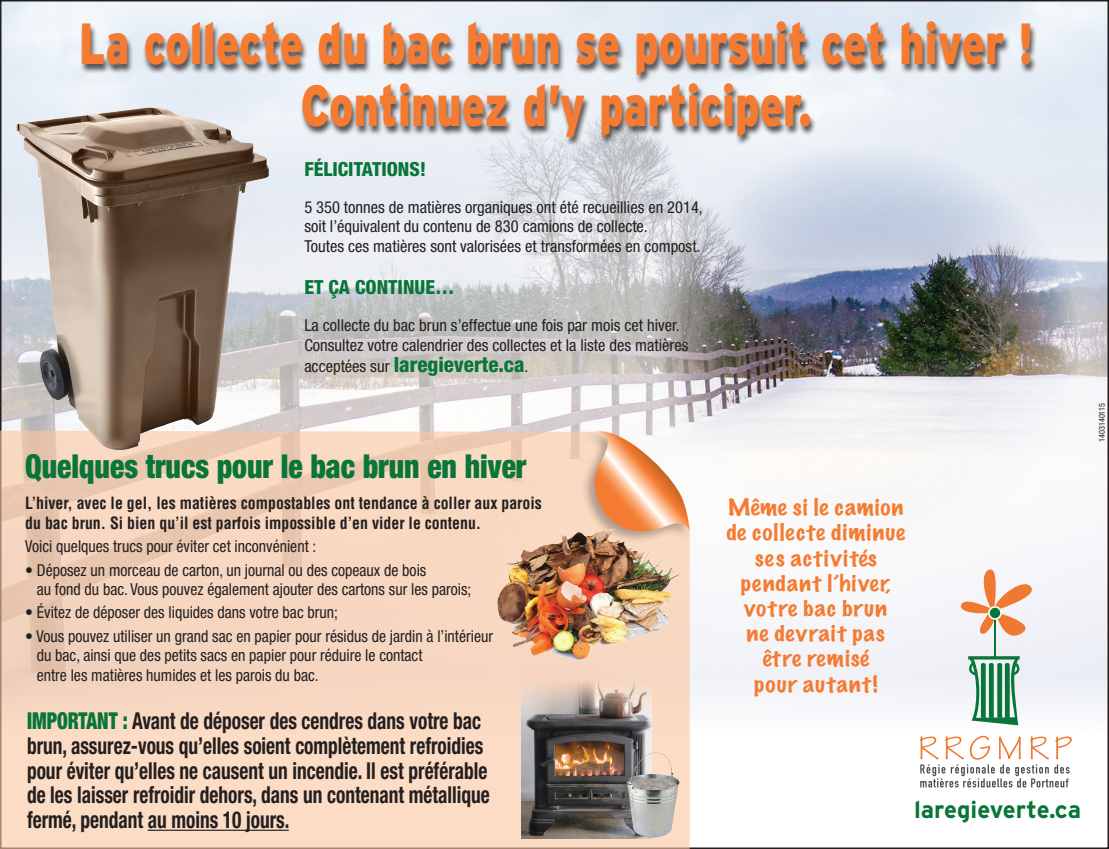
<style>
.page{position:relative;width:1109px;height:849px;background:#fff}
.page>*{position:absolute;margin:0;border:0;box-sizing:border-box;transform-origin:0 0}
.t1{font:900 57.9px/61.5px "Interstate";color:#f47b31;text-align:center;scale:.74 1}
.t2{font:900 condensed 33px "Helvetica Neue";color:#087539;scale:.9 1}
.t3{font:700 24px "Interstate";color:#087539}
.t4{font:700 condensed 23.25px/24.6px "Helvetica Neue";color:#231f20;scale:.83 1}
.t5{font:100 21px/25.2px "Marker Felt";letter-spacing:.04em;color:#f47b31;scale:1.16 1}
.t6{font:800 condensed 21px "Helvetica Neue";color:#087539}
.t7{font:100 21px "Marker Felt";letter-spacing:.06em;color:#f47b31;scale:1.16 1}
.t8{font:800 condensed 19.5px "Helvetica Neue";color:#087539}
.t9{font:condensed 16.5px/19.5px "Helvetica Neue";color:#231f20;scale:.96 1}
.t10{font:condensed 16.5px/19.8px "Helvetica Neue";color:#231f20}
.t11{font:700 condensed 16.5px/19.5px "Helvetica";color:#231f20;scale:.96 1}
.t12{font:condensed 8.25px "Helvetica Neue";color:#231f20}
.s1{font-weight:400;font-size:16.5px;color:#231f20}
.s2{font-weight:900;color:#087539}
</style>
<div class="page">
<img style="left:3px;top:3px;width:1102px;height:734px">
<div style="left:80px;top:22px;width:957px;height:126px;background:#231f20;opacity:.75"></div>
<img style="left:653px;top:143px;width:425px;height:405px">
<svg style="left:0;top:430px;width:689px;height:419px;background:#f4d4bc"></svg>
<div style="left:580px;top:428px;width:111px;height:116px;background:#231f20;opacity:.34"></div>
<svg style="left:582px;top:428px;width:107px;height:120px"></svg>
<svg style="left:894px;top:552px;width:214px;height:254px"></svg>
<img style="left:496px;top:529px;width:117px;height:129px">
<img style="left:16px;top:107px;width:141px;height:293px">
<hr style="left:148px;top:829px;width:141px;height:1px;background:#231f20">
<img style="left:522px;top:664px;width:129px;height:174px">
<img style="left:626px;top:751px;width:55px;height:86px">
<p class="t1" style="left:79px;top:13px;width:1291px">La collecte du bac brun se poursuit cet hiver !<br>Continuez d’y participer.</p>
<p class="t8" style="left:304px;top:157px;width:124px">FÉLICITATIONS!</p>
<p class="t10" style="left:304px;top:197px;width:400px">5 350 tonnes de matières organiques ont été recueillies en 2014, soit l’équivalent du contenu de 830 camions de collecte.<br>Toutes ces matières sont valorisées et transformées en compost.</p>
<p class="t8" style="left:304px;top:275px;width:152px">ET ÇA CONTINUE…</p>
<p class="t10" style="left:304px;top:315px;width:385px">La collecte du bac brun s’effectue une fois par mois cet hiver.<br>Consultez votre calendrier des collectes et la liste des matières</p>
<p class="t6" style="left:304px;top:351px;width:226px"><span class="s1">acceptées sur</span> laregieverte.ca<span class="s1">.</span></p>
<p class="t2" style="left:25px;top:446px;width:558px">Quelques trucs pour le bac brun en hiver</p>
<p class="t11" style="left:25px;top:493px;width:540px">L’hiver, avec le gel, les matières compostables ont tendance à coller aux parois du bac brun. Si bien qu’il est parfois impossible d’en vider le contenu.</p>
<p class="t9" style="left:25px;top:536px;width:305px">Voici quelques trucs pour éviter cet inconvénient :</p>
<p class="t9" style="left:37px;top:560px;width:454px;text-indent:-12px">• Déposez un morceau de carton, un journal ou des copeaux de bois<br>au fond du bac. Vous pouvez également ajouter des cartons sur les parois;</p>
<p class="t9" style="left:25px;top:602px;width:327px">• Évitez de déposer des liquides dans votre bac brun;</p>
<p class="t9" style="left:37px;top:626px;width:477px;text-indent:-12px">• Vous pouvez utiliser un grand sac en papier pour résidus de jardin à l’intérieur du bac, ainsi que des petits sacs en papier pour réduire le contact<br>entre les matières humides et les parois du bac.</p>
<p class="t4" style="left:27px;top:708px;width:559px"><span class="s2">IMPORTANT :</span> Avant de déposer des cendres dans votre bac brun, assurez-vous qu’elles soient complètement refroidies pour éviter qu’elles ne causent un incendie. Il est préférable de les laisser refroidir dehors, dans un contenant métallique fermé, pendant au moins 10 jours.</p>
<p class="t5" style="left:726px;top:495px;width:156px">Même si le camion de collecte diminue</p>
<p class="t7" style="left:754px;top:543px;width:107px">ses activités</p>
<p class="t5" style="left:740px;top:570px;width:131px;text-align:center">pendant l’hiver, votre bac brun ne devrait pas être remisé pour autant!</p>
<p class="t3" style="left:914px;top:796px;width:168px">laregieverte.ca</p>
<p class="t12" style="left:1097px;top:442px;width:41px;rotate:-90deg">1403140115</p>
</div>
